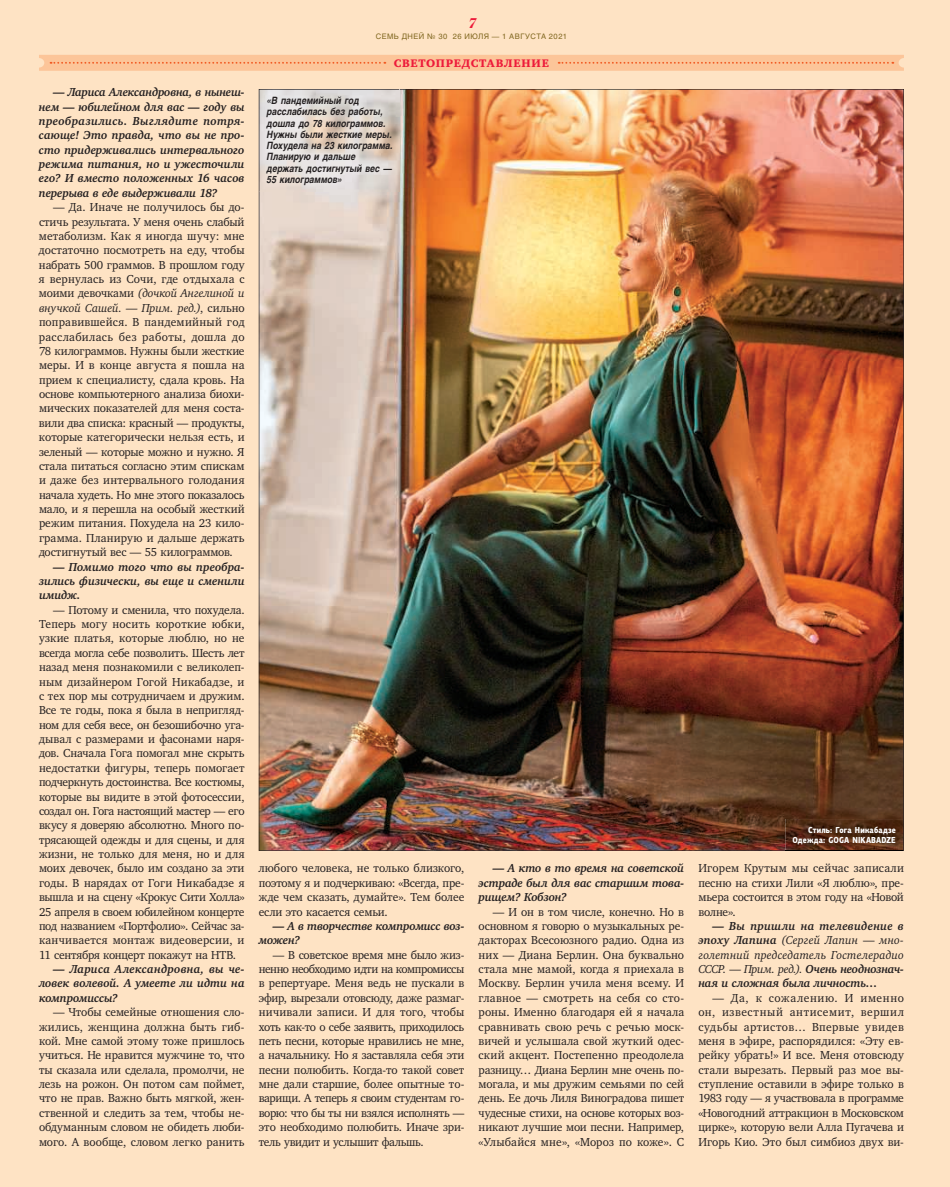
<style>
.page{position:relative;width:950px;height:1187px;background:#fee3c4}
.page>*{position:absolute;margin:0;border:0;box-sizing:border-box;transform-origin:0 0}
.t1{font:italic 700 15px "Bodoni";color:#ed1a3a}
.t2{font:11.88px/14.4px "Charter ITC";letter-spacing:-.005em;color:#231f20;text-align:justify}
.t3{font:italic 700 11.88px/14.4px "Charter ITC";letter-spacing:-.01em;color:#231f20;text-align:justify}
.t4{font:11.25px "Charter Black ITC";letter-spacing:.07em;color:#ed1a3a}
.t5{font:italic 700 10px/11.2px "Helios";letter-spacing:.005em;color:#231f20;scale:.85 1}
.t6{font:900 8.75px/10px "PF Centro Sans Pro";letter-spacing:.02em;color:#fff;text-align:right;scale:.8 1}
.t7{font:7.5px "Helios";letter-spacing:.06em;color:#80671f}
.s1{font-style:italic}
.s2{font-weight:400}
.s3{font-weight:400;font-style:normal}
</style>
<div class="page">
<img style="left:259px;top:89px;width:645px;height:762px">
<svg style="left:39px;top:55px;width:865px;height:16px"></svg>
<img style="left:259px;top:89px;width:140px;height:103px">
<img style="left:785px;top:819px;width:118px;height:31px">
<img style="left:785px;top:850px;width:118px;height:1px">
<p class="t3" style="left:39px;top:86px;width:207px;text-indent:14px">— Лариса Александровна, в нынеш&shy;нем — юбилейном для вас — году вы преобразились. Выглядите потря&shy;сающе! Это правда, что вы не про&shy;сто придерживались интервального режима питания, но и ужесточили его? И вместо положенных 16 часов перерыва в еде выдерживали 18?</p>
<p class="t2" style="left:39px;top:201px;width:207px;text-indent:14px">— Да. Иначе не получилось бы до&shy;стичь результата. У меня очень слабый метаболизм. Как я иногда шучу: мне достаточно посмотреть на еду, чтобы набрать 500 граммов. В прошлом году я вернулась из Сочи, где отдыхала с моими девочками <span class="s1">(дочкой Ангелиной и внучкой Сашей. — Прим. ред.)</span>, сильно поправившейся. В пандемийный год расслабилась без работы, дошла до 78 килограммов. Нужны были жесткие меры. И в конце августа я пошла на прием к специалисту, сдала кровь. На основе компьютерного анализа биохи&shy;мических показателей для меня соста&shy;вили два списка: красный — продукты, которые категорически нельзя есть, и зеленый — которые можно и нужно. Я стала питаться согласно этим спискам и даже без интервального голодания начала худеть. Но мне этого показалось мало, и я перешла на особый жесткий режим питания. Похудела на 23 кило&shy;грамма. Планирую и дальше держать достигнутый вес — 55 килограммов.</p>
<p class="t3" style="left:39px;top:560px;width:207px;text-indent:14px">— Помимо того что вы преобра&shy;зились физически, вы еще и сменили имидж.</p>
<p class="t2" style="left:39px;top:603px;width:207px;text-indent:14px">— Потому и сменила, что похудела.<br>Теперь могу носить короткие юбки, узкие платья, которые люблю, но не всегда могла себе позволить. Шесть лет назад меня познакомили с великолеп&shy;ным дизайнером Гогой Никабадзе, и с тех пор мы сотрудничаем и дружим.<br>Все те годы, пока я была в непригляд&shy;ном для себя весе, он безошибочно уга&shy;дывал с размерами и фасонами наря&shy;дов. Сначала Гога помогал мне скрыть недостатки фигуры, теперь помогает подчеркнуть достоинства. Все костюмы, которые вы видите в этой фотосессии, создал он. Гога настоящий мастер — его вкусу я доверяю абсолютно. Много по&shy;трясающей одежды и для сцены, и для жизни, не только для меня, но и для моих девочек, было им создано за эти годы. В нарядах от Гоги Никабадзе я вышла и на сцену «Крокус Сити Холла» 25 апреля в своем юбилейном концерте под названием «Портфолио». Сейчас за&shy;канчивается монтаж видеоверсии, и 11 сентября концерт покажут на НТВ .</p>
<p class="t3" style="left:39px;top:963px;width:207px;text-indent:14px">— Лариса Александровна, вы че&shy;ловек волевой. А умеете ли идти на компромиссы?</p>
<p class="t2" style="left:39px;top:1006px;width:207px;text-indent:14px">— Чтобы семейные отношения сло&shy;жились, женщина должна быть гиб&shy;кой. Мне самой этому тоже пришлось учиться. Не нравится мужчине то, что ты сказала или сделала, промолчи, не лезь на рожон. Он потом сам поймет, что не прав. Важно быть мягкой, жен&shy;ственной и следить за тем, чтобы не&shy;обдуманным словом не обидеть люби&shy;мого. А вообще, словом легко ранить</p>
<p class="t1" style="left:467px;top:14px;width:10px">7</p>
<p class="t7" style="left:376px;top:33px;width:193px">СЕМЬ ДНЕЙ № 30 26 ИЮЛЯ — 1 АВГУСТА 2021</p>
<p class="t4" style="left:394px;top:59px;width:157px">СВЕТОПРЕДСТАВЛЕНИЕ</p>
<p class="t5" style="left:267px;top:96px;width:149px">«В пандемийный год расслабилась без работы, дошла до 78 килограммов.<br>Нужны были жесткие меры.<br>Похудела на 23 килограмма.<br>Планирую и дальше держать достигнутый вес —<br>55 килограммов»</p>
<p class="t2" style="left:259px;top:862px;width:207px">любого человека, не только близкого, поэтому я и подчеркиваю: «Всегда, пре&shy;жде чем сказать, думайте». Тем более если это касается семьи.</p>
<p class="t3" style="left:259px;top:920px;width:207px;text-indent:14px">— А в творчестве компромисс воз&shy;можен?</p>
<p class="t2" style="left:259px;top:948px;width:207px;text-indent:14px">— В советское время мне было жиз&shy;ненно необходимо идти на компромиссы в репертуаре. Меня ведь не пускали в эфир, вырезали отовсюду, даже размаг&shy;ничивали записи. И для того, чтобы хоть как-то о себе заявить, приходилось петь песни, которые нравились не мне, а начальнику. Но я заставляла себя эти песни полюбить. Когда-то такой совет мне дали старшие, более опытные то&shy;варищи. А теперь я своим студентам го&shy;ворю: что бы ты ни взялся исполнять — это необходимо полюбить. Иначе зри&shy;тель увидит и услышит фальшь.</p>
<p class="t3" style="left:478px;top:862px;width:207px;text-indent:14px">— А кто в то время на советской эстраде был для вас старшим това&shy;рищем? Кобзон?</p>
<p class="t2" style="left:478px;top:905px;width:207px;text-indent:14px">— И он в том числе, конечно. Но в основном я говорю о музыкальных ре&shy;дакторах Всесоюзного радио. Одна из них — Диана Берлин. Она буквально стала мне мамой, когда я приехала в Москву. Берлин учила меня всему. И главное — смотреть на себя со сто&shy;роны. Именно благодаря ей я начала сравнивать свою речь с речью моск&shy;вичей и услышала свой жуткий одес&shy;ский акцент. Постепенно преодолела разницу… Диана Берлин мне очень по&shy;могала, и мы дружим семьями по сей день. Ее дочь Лиля Виноградова пишет чудесные стихи, на основе которых воз&shy;никают лучшие мои песни. Например, «Улыбайся мне», «Мороз по коже». С</p>
<p class="t6" style="left:792px;top:825px;width:131px">Стиль: Гога Никабадзе<br>Одежда: GOGA NIKABADZE</p>
<p class="t2" style="left:698px;top:862px;width:207px">Игорем Крутым мы сейчас записали песню на стихи Лили «Я люблю», пре&shy;мьера состоится в этом году на «Новой волне» .</p>
<p class="t3" style="left:698px;top:920px;width:207px;text-indent:14px">— Вы пришли на телевидение в эпоху Лапина <span class="s2">(Сергей Лапин</span> <span class="s3">—</span> <span class="s2">мно&shy;голетний председатель Гостелерадио СССР.</span> <span class="s3">—</span> <span class="s2">Прим. ред.).</span> Очень неоднознач&shy;ная и сложная была личность…</p>
<p class="t2" style="left:698px;top:991px;width:207px;text-indent:14px">— Да, к сожалению. И именно он, известный антисемит, вершил судьбы артистов… Впервые увидев меня в эфире, распорядился: «Эту ев&shy;рейку убрать!» И все. Меня отовсюду стали вырезать. Первый раз мое вы&shy;ступление оставили в эфире только в 1983 году — я участвовала в программе «Новогодний аттракцион в Московском цирке», которую вели Алла Пугачева и Игорь Кио. Это был симбиоз двух ви-</p>
</div>
